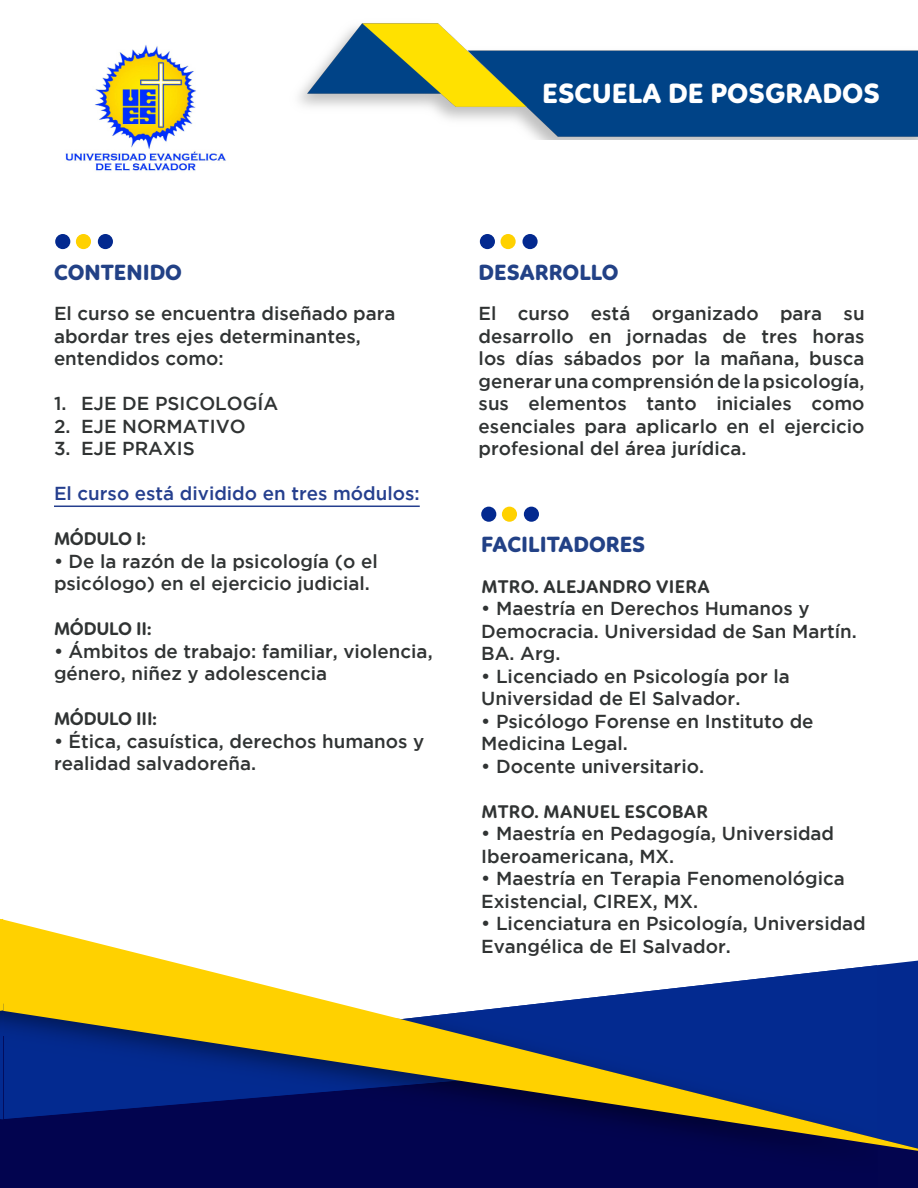
<style>
.page{position:relative;width:918px;height:1188px;background:#fff}
.page>*{position:absolute;margin:0;border:0;box-sizing:border-box;transform-origin:0 0}
.t1{font:800 28.5px "Linotte";color:#fff}
.t2{font:800 22.5px "Linotte";color:#224186}
.t3{font:500 18.75px/22.5px "Gotham";color:#303333}
.t4{font:700 18.75px "Linotte";letter-spacing:.015em;color:#303333}
.t5{font:500 18.75px "Gotham";color:#253f8e}
.t6{font:700 18.75px "Linotte";letter-spacing:-.01em;color:#303333}
</style>
<div class="page">
<div style="left:826px;top:1151px;width:51px;height:36px;background:#02044e"></div>
<div style="left:316px;top:1151px;width:306px;height:36px;background:#02044f"></div>
<div style="left:622px;top:1151px;width:204px;height:36px;background:#02044f"></div>
<div style="left:3px;top:1151px;width:313px;height:36px;background:#02044f"></div>
<svg style="left:3px;top:919px;width:915px;height:232px"></svg>
<hr style="left:0;top:1037px;width:3px;height:151px;background:#03054f">
<img style="left:0;top:1011px;width:3px;height:109px">
<svg style="left:0;top:919px;width:3px;height:92px"></svg>
<img style="left:299px;top:23px;width:619px;height:116px">
<img style="left:65px;top:45px;width:161px;height:126px">
<hr style="left:54px;top:506px;width:366px;height:1px;background:#253f8e">
<div style="left:480px;top:234px;width:15px;height:15px;background:#03298f;border-radius:50%"></div>
<div style="left:522px;top:234px;width:16px;height:15px;background:#03298f;border-radius:50%"></div>
<div style="left:501px;top:234px;width:15px;height:15px;background:#ffd100;border-radius:50%"></div>
<div style="left:55px;top:234px;width:15px;height:15px;background:#03298f;border-radius:50%"></div>
<div style="left:98px;top:234px;width:15px;height:15px;background:#03298f;border-radius:50%"></div>
<div style="left:76px;top:234px;width:15px;height:15px;background:#ffd100;border-radius:50%"></div>
<div style="left:481px;top:507px;width:15px;height:15px;background:#03298f;border-radius:50%"></div>
<div style="left:524px;top:507px;width:15px;height:15px;background:#03298f;border-radius:50%"></div>
<div style="left:502px;top:507px;width:15px;height:15px;background:#ffd100;border-radius:50%"></div>
<p class="t1" style="left:542px;top:76px;width:339px">ESCUELA DE POSGRADOS</p>
<p class="t2" style="left:54px;top:258px;width:130px">CONTENIDO</p>
<p class="t2" style="left:479px;top:258px;width:142px">DESARROLLO</p>
<p class="t3" style="left:479px;top:302px;width:387px;text-align:justify">El curso está organizado para su desarrollo en jornadas de tres horas los días sábados por la mañana, busca generar una comprensión de la psicología, sus elementos tanto iniciales como esenciales para aplicarlo en el ejercicio profesional del área jurídica.</p>
<p class="t3" style="left:54px;top:302px;width:343px">El curso se encuentra diseñado para abordar tres ejes determinantes, entendidos como:</p>
<p class="t3" style="left:54px;top:392px;width:226px">1. EJE DE PSICOLOGÍA</p>
<p class="t3" style="left:54px;top:414px;width:193px">2. EJE NORMATIVO</p>
<p class="t3" style="left:54px;top:437px;width:142px">3. EJE PRAXIS</p>
<p class="t5" style="left:54px;top:483px;width:367px">El curso está dividido en tres módulos:</p>
<p class="t4" style="left:54px;top:528px;width:93px">MÓDULO I:</p>
<p class="t3" style="left:54px;top:549px;width:325px">• De la razón de la psicología (o el psicólogo) en el ejercicio judicial.</p>
<p class="t6" style="left:54px;top:618px;width:99px">MÓDULO II:</p>
<p class="t3" style="left:54px;top:639px;width:380px">• Ámbitos de trabajo: familiar, violencia, género, niñez y adolescencia</p>
<p class="t6" style="left:54px;top:708px;width:104px">MÓDULO III:</p>
<p class="t3" style="left:54px;top:729px;width:372px">• Ética, casuística, derechos humanos y realidad salvadoreña.</p>
<p class="t2" style="left:481px;top:531px;width:166px">FACILITADORES</p>
<p class="t4" style="left:481px;top:575px;width:230px">MTRO. ALEJANDRO VIERA</p>
<p class="t3" style="left:481px;top:597px;width:377px">• Maestría en Derechos Humanos y<br>Democracia. Universidad de San Martín.<br>BA. Arg.</p>
<p class="t3" style="left:481px;top:664px;width:310px">• Licenciado en Psicología por la<br>Universidad de El Salvador.</p>
<p class="t3" style="left:481px;top:709px;width:334px">• Psicólogo Forense en Instituto de<br>Medicina Legal.</p>
<p class="t3" style="left:481px;top:754px;width:224px">• Docente universitario.</p>
<p class="t4" style="left:481px;top:800px;width:228px">MTRO. MANUEL ESCOBAR</p>
<p class="t3" style="left:481px;top:822px;width:354px">• Maestría en Pedagogía, Universidad<br>Iberoamericana, MX.</p>
<p class="t3" style="left:481px;top:867px;width:365px">• Maestría en Terapia Fenomenológica<br>Existencial, CIREX, MX.</p>
<p class="t3" style="left:481px;top:912px;width:386px">• Licenciatura en Psicología, Universidad<br>Evangélica de El Salvador.</p>
</div>
